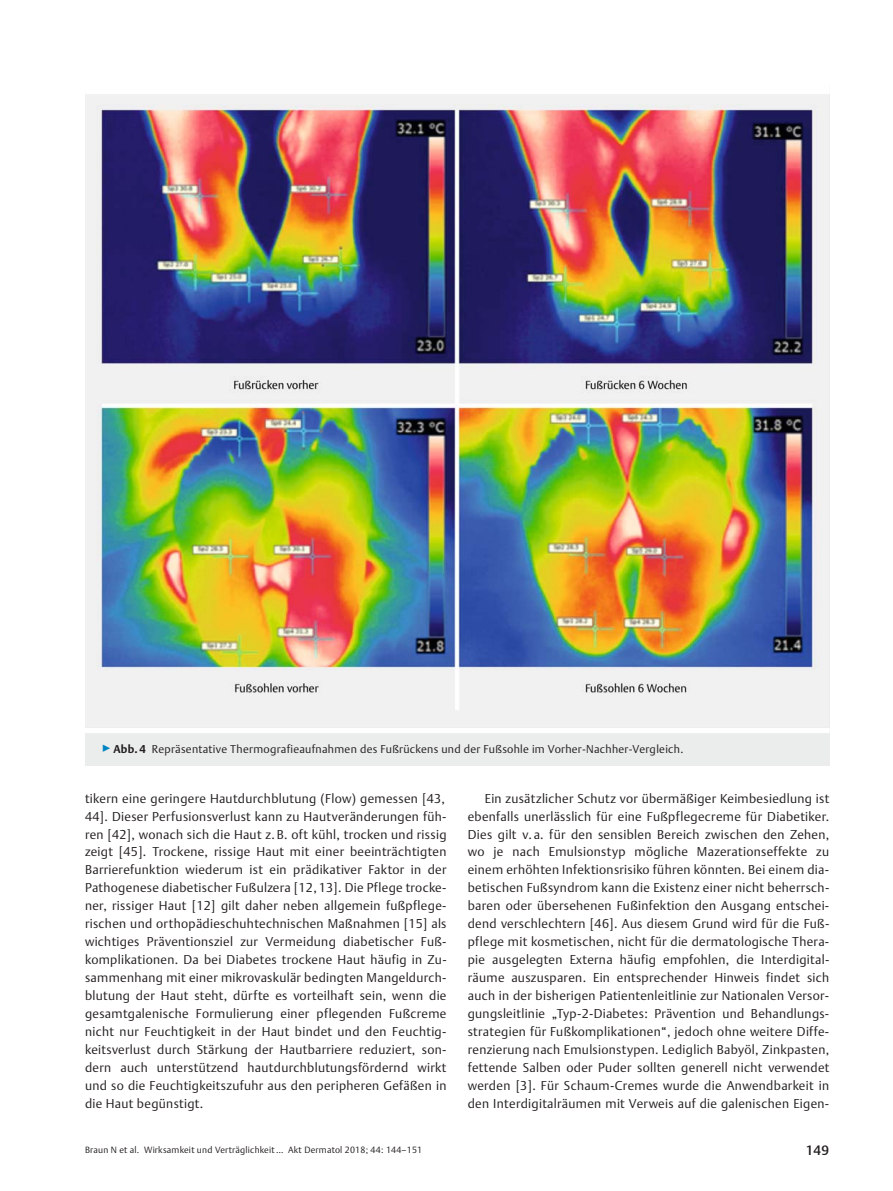
<style>
.page{position:relative;width:893px;height:1191px;background:#fff}
.page>*{position:absolute;margin:0;border:0;box-sizing:border-box;transform-origin:0 0}
.t1{font:13.5px "Adv TT114 f 0202";color:#231f20}
.t2{font:12.75px/18px "Adv TT1875 e 499";letter-spacing:.03em;color:#231f20}
.t3{font:11.25px "Adv TT1875 e 499";letter-spacing:.03em;color:#231f20}
.t4{font:9px "Adv TT1875 e 499";letter-spacing:.025em;color:#231f20}
.s1{font-size:12.75px;color:#0083c2}
.s2{font-family:"Adv TT1415 f 0 b 8.B"}
.s3{font-style:inherit}
</style>
<div class="page">
<div style="left:85px;top:85px;width:744px;height:680px;background:#ebecec"></div>
<img style="left:99px;top:104px;width:723px;height:606px">
<div style="left:85px;top:85px;width:744px;height:9px;background:#fff"></div>
<hr style="left:85px;top:728px;width:744px;height:4px;background:#fff">
<p class="t3" style="left:102px;top:744px;width:583px"><span class="s1">▶</span><span class="s2">Abb. 4</span> Repräsentative Thermografieaufnahmen des Fußrückens und der Fußsohle im Vorher-Nachher-Vergleich.</p>
<p class="t2" style="left:85px;top:790px;width:363px">tikern eine geringere Hautdurchblutung (Flow) gemessen [43, 44]. Dieser Perfusionsverlust kann zu Hautveränderungen füh&shy;ren [42], wonach sich die Haut z. B. oft kühl, trocken und rissig zeigt [45]. Trockene, rissige Haut mit einer beeinträchtigten Barrierefunktion wiederum ist ein prädikativer Faktor in der Pathogenese diabetischer Fußulzera [12, 13]. Die Pflege trocke&shy;ner, rissiger Haut [12] gilt daher neben allgemein fußpflege&shy;rischen und orthopädieschuhtechnischen Maßnahmen [15] als wichtiges Präventionsziel zur Vermeidung diabetischer Fuß&shy;komplikationen. Da bei Diabetes trockene Haut häufig in Zu&shy;sammenhang mit einer mikrovaskulär bedingten Mangeldurch&shy;blutung der Haut steht, dürfte es vorteilhaft sein, wenn die gesamtgalenische Formulierung einer pflegenden Fußcreme nicht nur Feuchtigkeit in der Haut bindet und den Feuchtig&shy;keitsverlust durch Stärkung der Hautbarriere reduziert, son&shy;dern auch unterstützend hautdurchblutungsfördernd wirkt und so die Feuchtigkeitszufuhr aus den peripheren Gefäßen in die Haut begünstigt.</p>
<p class="t2" style="left:468px;top:790px;width:363px;text-align:justify;text-indent:17px">Ein zusätzlicher Schutz vor übermäßiger Keimbesiedlung ist ebenfalls unerlässlich für eine Fußpflegecreme für Diabetiker.<br>Dies gilt v. a. für den sensiblen Bereich zwischen den Zehen, wo je nach Emulsionstyp mögliche Mazerationseffekte zu einem erhöhten Infektionsrisiko führen könnten. Bei einem dia&shy;betischen Fußsyndrom kann die Existenz einer nicht beherrsch&shy;baren oder übersehenen Fußinfektion den Ausgang entschei&shy;dend verschlechtern [46]. Aus diesem Grund wird für die Fuß&shy;pflege mit kosmetischen, nicht für die dermatologische Thera&shy;pie ausgelegten Externa häufig empfohlen, die Interdigital&shy;räume auszusparen. Ein entsprechender Hinweis findet sich auch in der bisherigen Patientenleitlinie zur Nationalen Versor&shy;gungsleitlinie <span class="s3">„</span>Typ-2-Diabetes: Prävention und Behandlungs&shy;strategien für Fußkomplikationen<span class="s3">“</span>, jedoch ohne weitere Diffe&shy;renzierung nach Emulsionstypen. Lediglich Babyöl, Zinkpasten, fettende Salben oder Puder sollten generell nicht verwendet werden [3]. Für Schaum-Cremes wurde die Anwendbarkeit in den Interdigitalräumen mit Verweis auf die galenischen Eigen-</p>
<p class="t4" style="left:85px;top:1145px;width:339px">Braun N et al. Wirksamkeit und Verträglichkeit <span class="s3">…</span> Akt Dermatol 2018; 44: 144<span class="s3">–</span>151</p>
<p class="t1" style="left:806px;top:1144px;width:25px">149</p>
</div>
